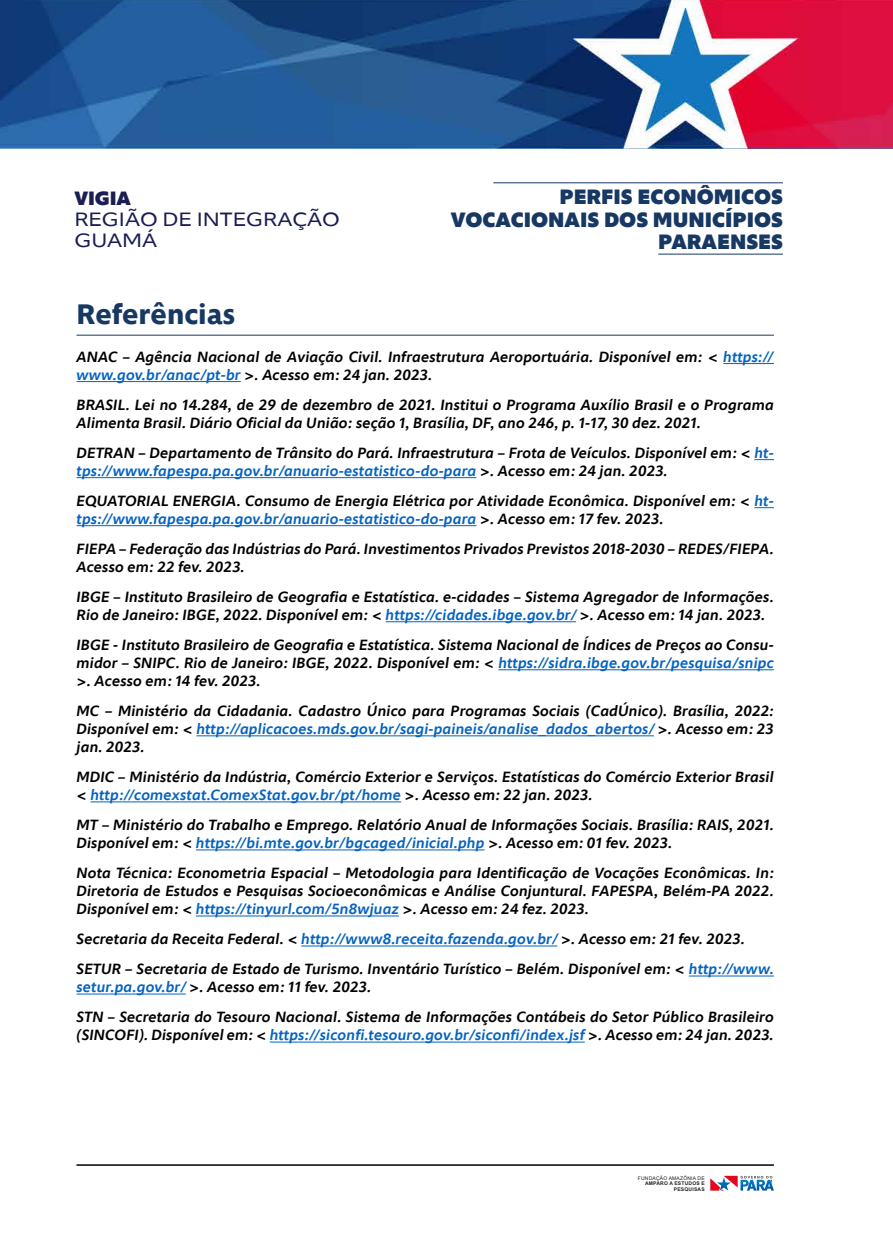
<style>
.page{position:relative;width:893px;height:1234px;background:#fff}
.page>*{position:absolute;margin:0;border:0;box-sizing:border-box;transform-origin:0 0}
.t1{font:700 28.5px "Morandi";color:#173863}
.t2{font:900 21px/22.5px "Morandi";color:#173863;text-align:right}
.t3{font:expanded 19.5px/21px "Morandi";color:#1a1e52}
.t4{font:900 19.5px "Morandi";color:#1a1e52}
.t5{font:italic 600 15px/18px "Morandi";color:#000}
.t6{font:italic 600 15px "Morandi";color:#0563c1}
.t7{font:700 4.95px/5.6px "Arial";letter-spacing:.04em;color:#24211e;text-align:right}
.t8{font:4.95px "Arial";letter-spacing:.04em;color:#24211e}
.s1{color:#0563c1}
.s2{color:#000}
</style>
<div class="page">
<img style="left:0;top:0;width:893px;height:148px">
<svg style="left:710px;top:1175px;width:64px;height:15px"></svg>
<hr style="left:77px;top:1164px;width:697px;height:1px;background:#000">
<hr style="left:77px;top:335px;width:697px;height:1px;background:#173863">
<hr style="left:723px;top:363px;width:51px;height:1px;background:#0563c1">
<hr style="left:77px;top:381px;width:164px;height:1px;background:#0563c1">
<svg style="left:754px;top:459px;width:20px;height:1px"></svg>
<hr style="left:77px;top:477px;width:399px;height:1px;background:#0563c1">
<svg style="left:754px;top:507px;width:20px;height:1px"></svg>
<hr style="left:77px;top:525px;width:399px;height:1px;background:#0563c1">
<hr style="left:386px;top:621px;width:190px;height:1px;background:#0563c1">
<hr style="left:498px;top:669px;width:276px;height:1px;background:#0563c1">
<hr style="left:196px;top:735px;width:458px;height:1px;background:#0563c1">
<hr style="left:90px;top:801px;width:311px;height:1px;background:#0563c1">
<hr style="left:196px;top:849px;width:289px;height:1px;background:#0563c1">
<hr style="left:196px;top:915px;width:203px;height:1px;background:#0563c1">
<hr style="left:301px;top:945px;width:256px;height:1px;background:#0563c1">
<hr style="left:689px;top:975px;width:85px;height:1px;background:#0563c1">
<hr style="left:77px;top:993px;width:109px;height:1px;background:#0563c1">
<hr style="left:270px;top:1041px;width:315px;height:1px;background:#0563c1">
<hr style="left:493px;top:182px;width:290px;height:1px;background:#173863">
<hr style="left:658px;top:254px;width:125px;height:1px;background:#173863">
<h3 class="t4" style="left:74px;top:183px;width:58px">VIGIA</h3>
<h3 class="t3" style="left:74px;top:207px;width:267px">REGIÃO DE INTEGRAÇÃO<br>GUAMÁ</h3>
<h2 class="t2" style="left:451px;top:184px;width:333px">PERFIS ECONÔMICOS<br>VOCACIONAIS DOS MUNICÍPIOS<br>PARAENSES</h2>
<h1 class="t1" style="left:77px;top:292px;width:160px">Referências</h1>
<p class="t5" style="left:77px;top:346px;width:699px">ANAC – Agência Nacional de Aviação Civil. Infraestrutura Aeroportuária. Disponível em: &lt; <span class="s1">https:// www.gov.br/anac/pt-br</span> &gt;. Acesso em: 24 jan. 2023.</p>
<p class="t5" style="left:77px;top:394px;width:699px">BRASIL. Lei no 14.284, de 29 de dezembro de 2021. Institui o Programa Auxílio Brasil e o Programa<br>Alimenta Brasil. Diário Oficial da União: seção 1, Brasília, DF, ano 246, p. 1-17, 30 dez. 2021.</p>
<p class="t5" style="left:77px;top:442px;width:699px">DETRAN – Departamento de Trânsito do Pará. Infraestrutura – Frota de Veículos. Disponível em: &lt; <span class="s1">ht&shy;tps://www.fapespa.pa.gov.br/anuario-estatistico-do-para</span> &gt;. Acesso em: 24 jan. 2023.</p>
<p class="t5" style="left:77px;top:490px;width:699px">EQUATORIAL ENERGIA. Consumo de Energia Elétrica por Atividade Econômica. Disponível em: &lt; <span class="s1">ht&shy;tps://www.fapespa.pa.gov.br/anuario-estatistico-do-para</span> &gt;. Acesso em: 17 fev. 2023.</p>
<p class="t5" style="left:77px;top:538px;width:699px">FIEPA – Federação das Indústrias do Pará. Investimentos Privados Previstos 2018-2030 – REDES/FIEPA.<br>Acesso em: 22 fev. 2023.</p>
<p class="t5" style="left:77px;top:586px;width:699px">IBGE – Instituto Brasileiro de Geografia e Estatística. e-cidades – Sistema Agregador de Informações.<br>Rio de Janeiro: IBGE, 2022. Disponível em: &lt; <span class="s1">https://cidades.ibge.gov.br/</span> &gt;. Acesso em: 14 jan. 2023.</p>
<p class="t5" style="left:77px;top:634px;width:699px;text-align:justify">IBGE - Instituto Brasileiro de Geografia e Estatística. Sistema Nacional de Índices de Preços ao Consu&shy;midor – SNIPC. Rio de Janeiro: IBGE, 2022. Disponível em: &lt; <span class="s1">https://sidra.ibge.gov.br/pesquisa/snipc </span>&gt;. Acesso em: 14 fev. 2023.</p>
<p class="t5" style="left:77px;top:700px;width:699px;text-align:justify">MC – Ministério da Cidadania. Cadastro Único para Programas Sociais (CadÚnico). Brasília, 2022:<br>Disponível em: &lt; <span class="s1">http://aplicacoes.mds.gov.br/sagi-paineis/analise_dados_abertos/</span> &gt;. Acesso em: 23 jan. 2023.</p>
<p class="t5" style="left:77px;top:766px;width:699px">MDIC – Ministério da Indústria, Comércio Exterior e Serviços. Estatísticas do Comércio Exterior Brasil &lt; <span class="s1">http://comexstat.ComexStat.gov.br/pt/home</span> &gt;. Acesso em: 22 jan. 2023.</p>
<p class="t5" style="left:77px;top:814px;width:699px">MT – Ministério do Trabalho e Emprego. Relatório Anual de Informações Sociais. Brasília: RAIS, 2021.<br>Disponível em: &lt; <span class="s1">https://bi.mte.gov.br/bgcaged/inicial.php</span> &gt;. Acesso em: 01 fev. 2023.</p>
<p class="t5" style="left:77px;top:862px;width:699px;text-align:justify">Nota Técnica: Econometria Espacial – Metodologia para Identificação de Vocações Econômicas. In:<br>Diretoria de Estudos e Pesquisas Socioeconômicas e Análise Conjuntural. FAPESPA, Belém-PA 2022.<br>Disponível em: &lt; <span class="s1">https://tinyurl.com/5n8wjuaz</span> &gt;. Acesso em: 24 fez. 2023.</p>
<p class="t5" style="left:77px;top:922px;width:699px;line-height:30px">Secretaria da Receita Federal. &lt; <span class="s1">http://www8.receita.fazenda.gov.br/</span> &gt;. Acesso em: 21 fev. 2023.<br>SETUR – Secretaria de Estado de Turismo. Inventário Turístico – Belém. Disponível em: &lt; <span class="s1">http://www.</span></p>
<p class="t5" style="left:77px;top:970px;width:699px;line-height:30px"><span class="s1">setur.pa.gov.br/</span> &gt;. Acesso em: 11 fev. 2023.<br>STN – Secretaria do Tesouro Nacional. Sistema de Informações Contábeis do Setor Público Brasileiro</p>
<p class="t6" style="left:77px;top:1023px;width:699px"><span class="s2">(SINCOFI). Disponível em: &lt;</span> https://siconfi.tesouro.gov.br/siconfi/index.jsf <span class="s2">&gt;. Acesso em: 24 jan. 2023.</span></p>
<p class="t8" style="left:638px;top:1174px;width:68px">FUNDAÇÃO AMAZÔNIA DE</p>
<p class="t7" style="left:645px;top:1180px;width:61px">AMPARO A ESTUDOS E<br>PESQUISAS</p>
</div>
